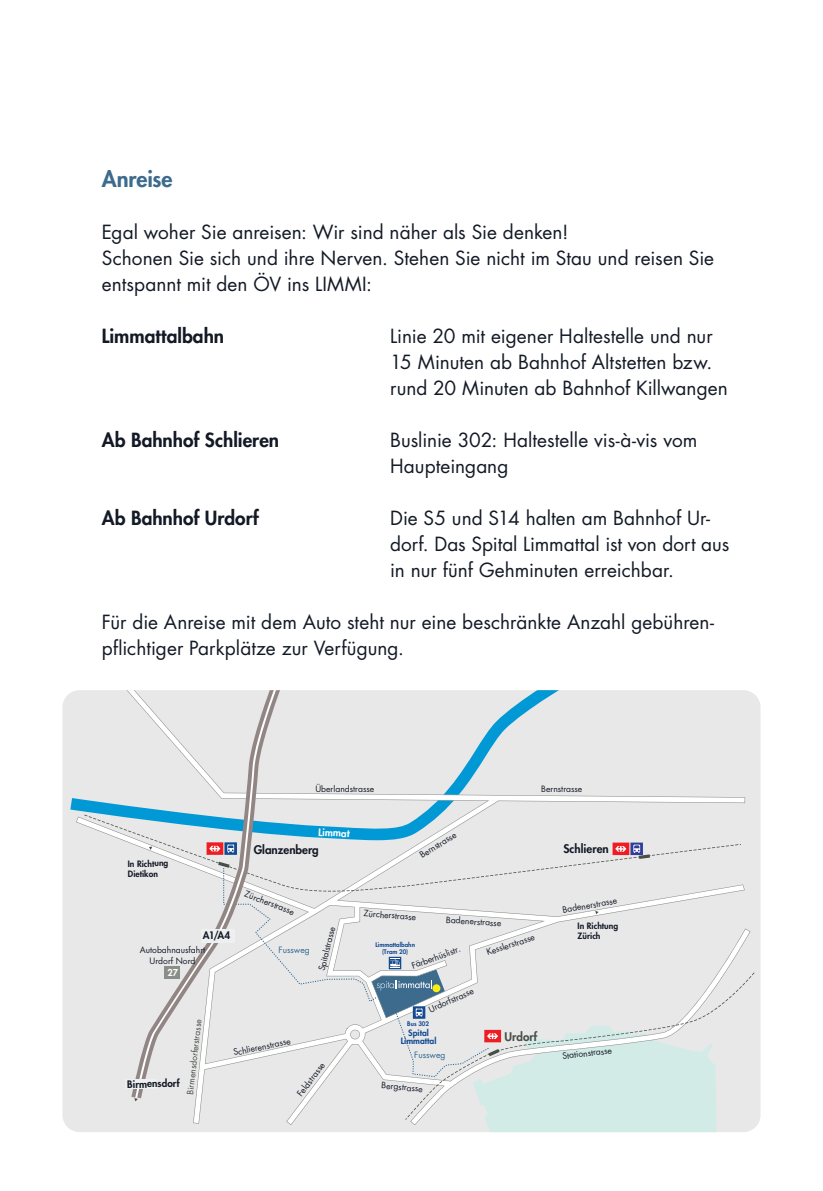
<style>
.page{position:relative;width:823px;height:1191px;background:#fff}
.page>*{position:absolute;margin:0;border:0;box-sizing:border-box;transform-origin:0 0}
.t1{font:800 22px "Futura Std";letter-spacing:-.005em;color:#3c6b8e}
.t2{font:19px/26px "Futura Std";color:#131a26}
.t3{font:800 19px "Futura Std";color:#131a26}
.t4{font:800 11.6px "Futura Std";color:#131a26}
.t5{font:800 11.6px "Futura Std";color:#464e45}
.t6{font:800 10px "Futura Std";color:#131a26}
.t7{font:800 10px "Futura Std";color:#fff}
.t8{font:800 9.2px "Futura Std";color:#fff}
.t9{font:8.6px/10.2px "Futura Std";color:#131a26;text-align:center}
.t10{font:800 8.6px/10px "Futura Std";letter-spacing:-.005em;color:#131a26}
.t11{font:8.6px "Futura Std";color:#464e45}
.t12{font:800 8.6px/9px "Futura Std";color:#134a90;text-align:center}
.t13{font:8.6px "Futura Std";color:#2e688e}
.t14{font:800 6.2px/7.4px "Futura Std";color:#134a90;text-align:center}
</style>
<div class="page">
<svg style="left:62px;top:690px;width:698px;height:442px;background:#eae9ea"></svg>
<div style="left:70px;top:690px;width:43px;height:150px;background:#e9e8e9"></div>
<div style="left:76px;top:800px;width:668px;height:323px;background:#e9e8e9"></div>
<svg style="left:84px;top:814px;width:656px;height:77px;background:#cfdfe6"></svg>
<div style="left:716px;top:972px;width:38px;height:147px;background:#e9e8e9"></div>
<svg style="left:113px;top:690px;width:631px;height:113px;background:#e1e5e8"></svg>
<svg style="left:131px;top:690px;width:150px;height:407px;background:#dadfe2"></svg>
<svg style="left:134px;top:1098px;width:4px;height:3px"></svg>
<div style="left:126px;top:1079px;width:30px;height:9px;background:#edeff0"></div>
<div style="left:202px;top:929px;width:32px;height:14px;background:#edeff0"></div>
<svg style="left:209px;top:842px;width:507px;height:290px;background:#e2e5e5"></svg>
<p class="t1" style="left:102px;top:165px;width:72px">Anreise</p>
<p class="t2" style="left:102px;top:219px;width:613px">Egal woher Sie anreisen: Wir sind näher als Sie denken!<br>Schonen Sie sich und ihre Nerven. Stehen Sie nicht im Stau und reisen Sie entspannt mit den ÖV ins LIMMI:</p>
<p class="t3" style="left:102px;top:324px;width:124px">Limmattalbahn</p>
<p class="t2" style="left:390px;top:323px;width:339px">Linie 20 mit eigener Haltestelle und nur<br>15 Minuten ab Bahnhof Altstetten bzw. rund 20 Minuten ab Bahnhof Killwangen</p>
<p class="t3" style="left:102px;top:428px;width:179px">Ab Bahnhof Schlieren</p>
<p class="t2" style="left:390px;top:427px;width:308px">Buslinie 302: Haltestelle vis-à-vis vom<br>Haupteingang</p>
<p class="t3" style="left:102px;top:506px;width:158px">Ab Bahnhof Urdorf</p>
<p class="t2" style="left:390px;top:505px;width:340px">Die S5 und S14 halten am Bahnhof Ur&shy;dorf. Das Spital Limmattal ist von dort aus in nur fünf Gehminuten erreichbar.</p>
<p class="t2" style="left:102px;top:609px;width:613px">Für die Anreise mit dem Auto steht nur eine beschränkte Anzahl gebühren&shy;pflichtiger Parkplätze zur Verfügung.</p>
<p class="t10" style="left:127px;top:858px;width:42px;rotate:-1deg">In Richtung<br>Dietikon</p>
<p class="t6" style="left:203px;top:929px;width:29px">A1/A4</p>
<p class="t9" style="left:140px;top:945px;width:67px">Autobahnausfahrt<br>Urdorf Nord</p>
<p class="t8" style="left:167px;top:966px;width:12px">27</p>
<p class="t9" style="left:315px;top:783px;width:60px">Überlandstrasse</p>
<p class="t9" style="left:541px;top:784px;width:43px">Bernstrasse</p>
<p class="t7" style="left:309px;top:825px;width:33px;rotate:3deg">Lim at</p>
<p class="t7" style="left:318px;top:825px;width:33px;rotate:3deg">Limmat</p>
<p class="t4" style="left:253px;top:842px;width:67px">Glanzenberg</p>
<p class="t9" style="left:417px;top:851px;width:43px;rotate:-32deg">Bernstrasse</p>
<p class="t4" style="left:563px;top:841px;width:47px">Schlieren</p>
<p class="t9" style="left:247px;top:888px;width:54px;rotate:21deg">Zürcherstrasse</p>
<p class="t13" style="left:278px;top:943px;width:33px">Fussweg</p>
<p class="t9" style="left:316px;top:969px;width:47px;rotate:-76deg">Spitalstrasse</p>
<p class="t9" style="left:364px;top:908px;width:54px;rotate:4deg">Zürcherstrasse</p>
<p class="t9" style="left:446px;top:914px;width:57px;rotate:4deg">Badenerstrasse</p>
<p class="t14" style="left:375px;top:940px;width:41px">Limmattalbahn (Tram 20)</p>
<p class="t9" style="left:410px;top:961px;width:53px;rotate:-20deg">Färberhüslistr.</p>
<p class="t9" style="left:427px;top:1005px;width:50px;rotate:-24deg">Urdorfstrasse</p>
<p class="t9" style="left:485px;top:947px;width:52px;rotate:-18deg">Kesslerstrasse</p>
<p class="t9" style="left:561px;top:905px;width:57px;rotate:-10deg">Badenerstrasse</p>
<p class="t10" style="left:577px;top:920px;width:42px">In Richtung<br>Zürich</p>
<p class="t11" style="left:184px;top:1093px;width:77px;rotate:-83deg">Birmensdorferstrasse</p>
<p class="t6" style="left:127px;top:1077px;width:54px;rotate:-1deg">Birmensdorf</p>
<p class="t9" style="left:232px;top:1047px;width:60px;rotate:-12deg">Schlierenstrasse</p>
<p class="t9" style="left:295px;top:1092px;width:41px;rotate:-53deg">Feldstrasse</p>
<p class="t14" style="left:407px;top:1019px;width:23px">Bus 302</p>
<p class="t12" style="left:400px;top:1027px;width:37px">Spital<br>Limmattal</p>
<p class="t13" style="left:414px;top:1049px;width:33px">Fussweg</p>
<p class="t9" style="left:382px;top:1080px;width:43px;rotate:5deg">Bergstrasse</p>
<p class="t5" style="left:504px;top:1029px;width:34px">Urdorf</p>
<p class="t9" style="left:561px;top:1051px;width:51px;rotate:-7deg">Stationstrasse</p>
</div>
